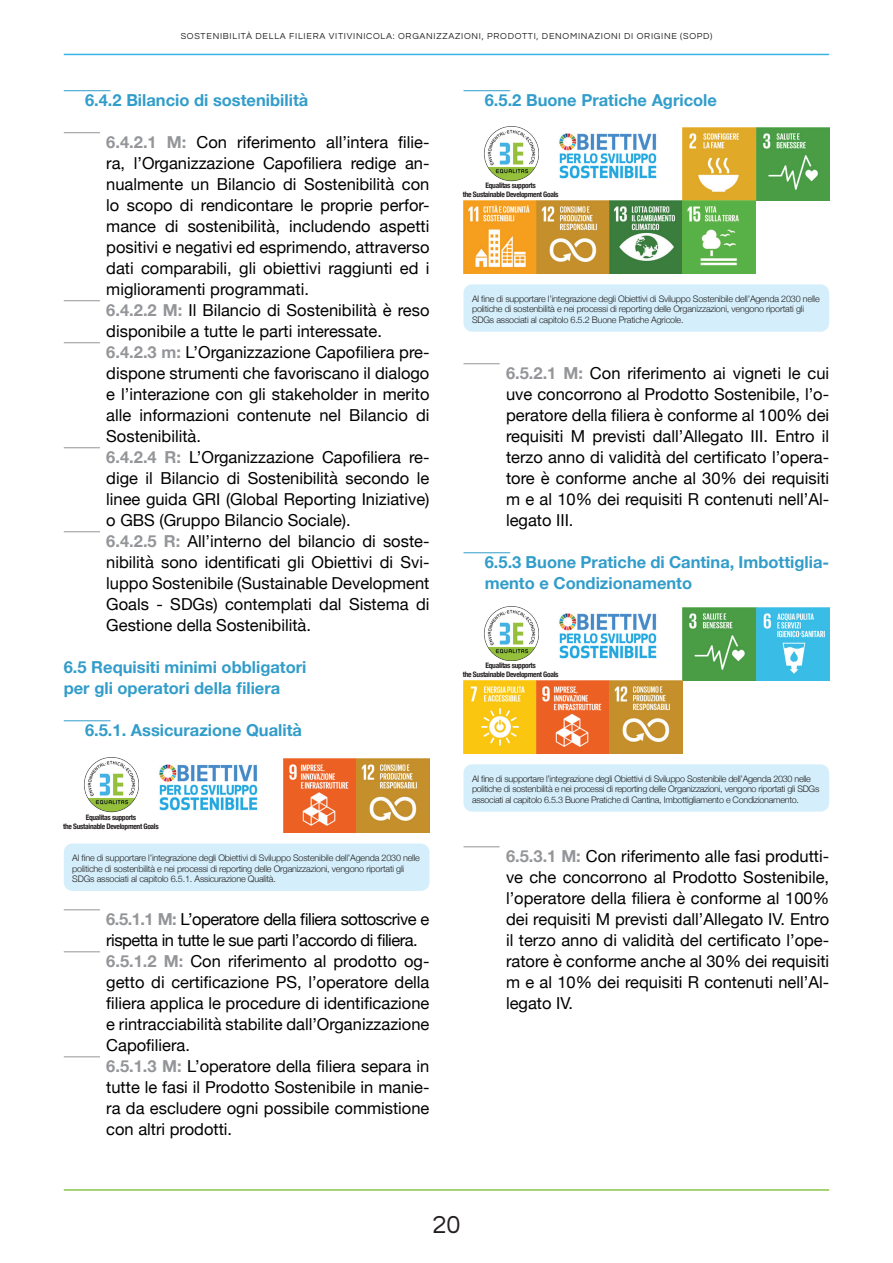
<style>
.page{position:relative;width:893px;height:1263px;background:#fff}
.page>*{position:absolute;margin:0;border:0;box-sizing:border-box;transform-origin:0 0}
.t1{font:25.5px "Questrial";color:#231f20}
.t2{font:16.5px/21px "Helvetica Neue";color:#000;text-align:justify}
.t3{font:700 16.5px/21px "Helvetica Neue";color:#329dca}
.t4{font:300 9px/10.8px "Helvetica Neue";letter-spacing:-.02em;color:#231f20}
.t5{font:9px "Questrial";letter-spacing:.08em;color:#231f20}
.t6{font:700 condensed 7.5px/9px "Helvetica Neue";letter-spacing:-.04em;color:#231f20;text-align:center}
.s1{font-weight:700;color:#939598}
</style>
<div class="page">
<hr style="left:64px;top:1189px;width:765px;height:2px;background:#8ac648">
<hr style="left:64px;top:54px;width:765px;height:1px;background:#39b4e7">
<hr style="left:463px;top:90px;width:47px;height:1px;background:#329dca">
<hr style="left:463px;top:363px;width:37px;height:1px;background:#939598">
<hr style="left:463px;top:552px;width:47px;height:1px;background:#329dca">
<hr style="left:463px;top:846px;width:37px;height:1px;background:#939598">
<hr style="left:64px;top:90px;width:47px;height:1px;background:#329dca">
<hr style="left:64px;top:132px;width:36px;height:1px;background:#939598">
<hr style="left:64px;top:300px;width:36px;height:1px;background:#939598">
<hr style="left:64px;top:342px;width:36px;height:1px;background:#939598">
<hr style="left:64px;top:447px;width:36px;height:1px;background:#939598">
<hr style="left:64px;top:531px;width:36px;height:1px;background:#939598">
<hr style="left:64px;top:720px;width:47px;height:1px;background:#329dca">
<hr style="left:64px;top:909px;width:36px;height:1px;background:#939598">
<hr style="left:64px;top:951px;width:36px;height:1px;background:#939598">
<hr style="left:64px;top:1056px;width:36px;height:1px;background:#939598">
<img style="left:159px;top:764px;width:99px;height:47px">
<img style="left:283px;top:759px;width:146px;height:73px">
<img style="left:84px;top:757px;width:55px;height:55px">
<div style="left:64px;top:843px;width:365px;height:48px;background:#d4effb;border-radius:9px"></div>
<img style="left:559px;top:133px;width:98px;height:46px">
<img style="left:683px;top:127px;width:146px;height:74px">
<img style="left:484px;top:126px;width:54px;height:55px">
<img style="left:463px;top:201px;width:293px;height:73px">
<div style="left:463px;top:284px;width:366px;height:48px;background:#d4effb;border-radius:9px"></div>
<img style="left:559px;top:613px;width:98px;height:46px">
<img style="left:683px;top:607px;width:146px;height:73px">
<img style="left:484px;top:606px;width:54px;height:55px">
<img style="left:463px;top:680px;width:220px;height:74px">
<div style="left:463px;top:764px;width:366px;height:48px;background:#d4effb;border-radius:9px"></div>
<p class="t5" style="left:181px;top:32px;width:533px">SOSTENIBILITÀ DELLA FILIERA VITIVINICOLA: ORGANIZZAZIONI, PRODOTTI, DENOMINAZIONI DI ORIGINE (SOPD)</p>
<p class="t3" style="left:85px;top:90px;width:225px">6.4.2 Bilancio di sostenibilità</p>
<p class="t2" style="left:106px;top:132px;width:325px;text-align:left"><span class="s1">6.4.2.1 M:</span> Con riferimento all’intera filie&shy;ra, l’Organizzazione Capofiliera redige an&shy;nualmente un Bilancio di Sostenibilità con lo scopo di rendicontare le proprie perfor&shy;mance di sostenibilità, includendo aspetti positivi e negativi ed esprimendo, attraverso dati comparabili, gli obiettivi raggiunti ed i miglioramenti programmati.<br><span class="s1">6.4.2.2 M:</span> Il Bilancio di Sostenibilità è reso disponibile a tutte le parti interessate.<br><span class="s1">6.4.2.3 m:</span> L’Organizzazione Capofiliera pre&shy;dispone strumenti che favoriscano il dialogo e l’interazione con gli stakeholder in merito alle informazioni contenute nel Bilancio di Sostenibilità.<br><span class="s1">6.4.2.4 R:</span> L’Organizzazione Capofiliera re&shy;dige il Bilancio di Sostenibilità secondo le linee guida GRI (Global Reporting Iniziative) o GBS (Gruppo Bilancio Sociale).<br><span class="s1">6.4.2.5 R:</span> All’interno del bilancio di soste&shy;nibilità sono identificati gli Obiettivi di Svi&shy;luppo Sostenibile (Sustainable Development Goals - SDGs) contemplati dal Sistema di Gestione della Sostenibilità.</p>
<p class="t3" style="left:64px;top:657px;width:244px">6.5 Requisiti minimi obbligatori per gli operatori della filiera</p>
<p class="t3" style="left:85px;top:720px;width:218px">6.5.1. Assicurazione Qualità</p>
<p class="t6" style="left:63px;top:812px;width:97px">Equalitas supports<br>the Sustainable Development Goals</p>
<p class="t4" style="left:72px;top:851px;width:349px">Al fine di supportare l’integrazione degli Obiettivi di Sviluppo Sostenibile dell’Agenda 2030 nelle politiche di sostenbilità e nei processi di reporting delle Organizzazioni, vengono riportati gli<br>SDGs associati al capitolo 6.5.1. Assicurazione Qualità.</p>
<p class="t2" style="left:106px;top:909px;width:325px;text-align:left"><span class="s1">6.5.1.1 M:</span> L’operatore della filiera sottoscrive e rispetta in tutte le sue parti l’accordo di filiera.<br><span class="s1">6.5.1.2 M:</span> Con riferimento al prodotto og&shy;getto di certificazione PS, l’operatore della filiera applica le procedure di identificazione e rintracciabilità stabilite dall’Organizzazione Capofiliera.<br><span class="s1">6.5.1.3 M:</span> L’operatore della filiera separa in tutte le fasi il Prodotto Sostenibile in manie&shy;ra da escludere ogni possibile commistione con altri prodotti.</p>
<p class="t3" style="left:485px;top:90px;width:234px">6.5.2 Buone Pratiche Agricole</p>
<p class="t6" style="left:463px;top:180px;width:97px">Equalitas supports<br>the Sustainable Development Goals</p>
<p class="t4" style="left:472px;top:292px;width:349px">Al fine di supportare l’integrazione degli Obiettivi di Sviluppo Sostenibile dell’Agenda 2030 nelle politiche di sostenbilità e nei processi di reporting delle Organizzazioni, vengono riportati gli<br>SDGs associati al capitolo 6.5.2 Buone Pratiche Agricole.</p>
<p class="t2" style="left:506px;top:363px;width:325px"><span class="s1">6.5.2.1 M:</span> Con riferimento ai vigneti le cui uve concorrono al Prodotto Sostenibile, l’o&shy;peratore della filiera è conforme al 100% dei requisiti M previsti dall’Allegato III. Entro il terzo anno di validità del certificato l’opera&shy;tore è conforme anche al 30% dei requisiti m e al 10% dei requisiti R contenuti nell’Al&shy;legato III.</p>
<p class="t3" style="left:485px;top:552px;width:346px">6.5.3 Buone Pratiche di Cantina, Imbottiglia&shy;mento e Condizionamento</p>
<p class="t6" style="left:463px;top:660px;width:97px">Equalitas supports<br>the Sustainable Development Goals</p>
<p class="t4" style="left:472px;top:772px;width:349px">Al fine di supportare l’integrazione degli Obiettivi di Sviluppo Sostenibile dell’Agenda 2030 nelle politiche di sostenbilità e nei processi di reporting delle Organizzazioni, vengono riportati gli SDGs associati al capitolo 6.5.3 Buone Pratiche di Cantina, Imbottigliamento e Condizionamento.</p>
<p class="t2" style="left:506px;top:846px;width:325px"><span class="s1">6.5.3.1 M:</span> Con riferimento alle fasi produtti&shy;ve che concorrono al Prodotto Sostenibile, l’operatore della filiera è conforme al 100% dei requisiti M previsti dall’Allegato IV. Entro il terzo anno di validità del certificato l’ope&shy;ratore è conforme anche al 30% dei requisiti m e al 10% dei requisiti R contenuti nell’Al&shy;legato IV.</p>
<h1 class="t1" style="left:432px;top:1212px;width:30px">20</h1>
</div>
